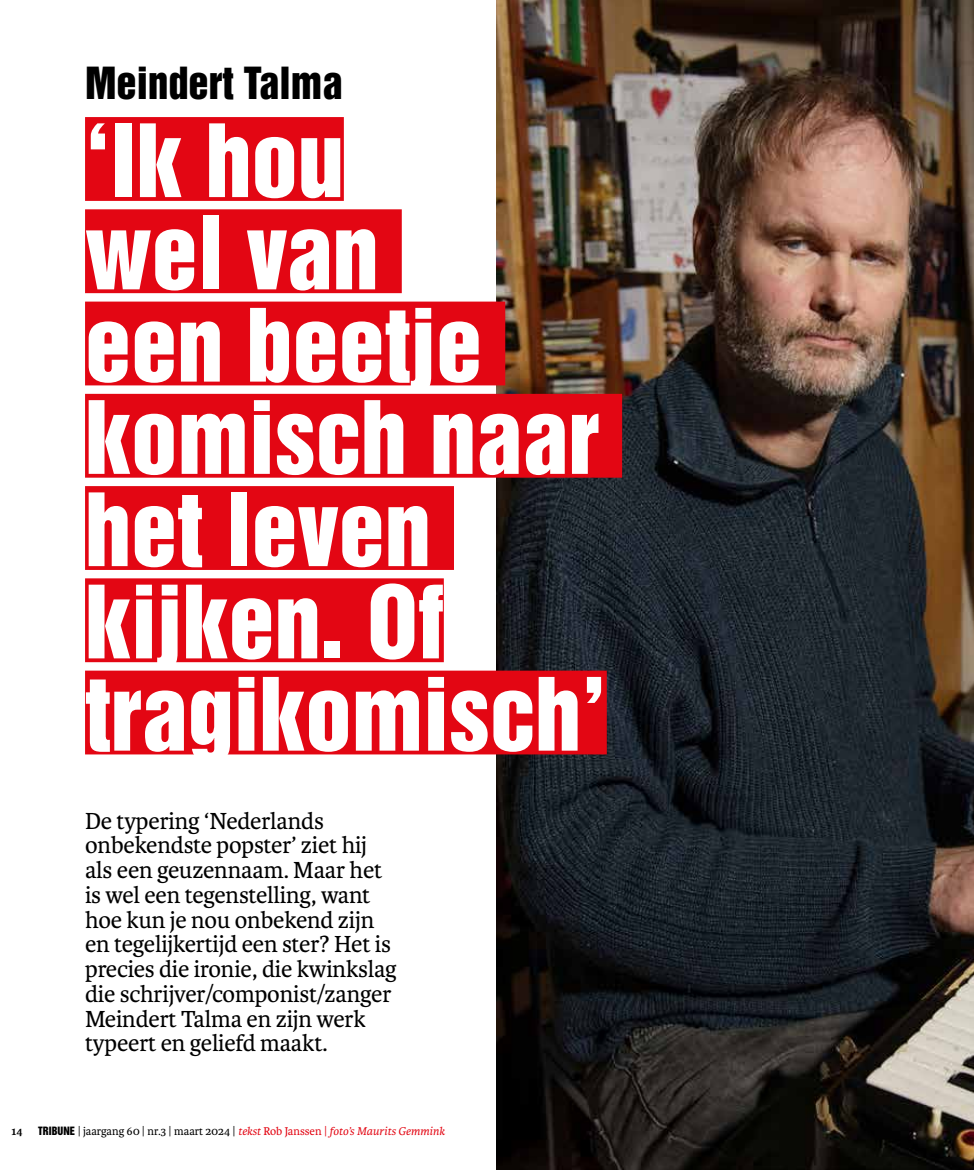
<style>
.page{position:relative;width:974px;height:1170px;background:#fff}
.page>*{position:absolute;margin:0;border:0;box-sizing:border-box;transform-origin:0 0}
.t1{font:92.25px/92.2px "Helvetica Inserat LT Std";color:#fff}
.t2{font:40.5px "Helvetica Inserat LT Std";color:#000}
.t3{font:24.75px/24.8px "Karmina";letter-spacing:-.01em;color:#000}
.t4{font:12px "Karmina";color:#000}
.t5{font:700 12px "Karmina";color:#000}
.s1{font-family:"Helvetica Inserat LT Std";font-size:10.5px}
.s2{font-style:italic;color:#e30613}
.s3{color:#e30613}
</style>
<div class="page">
<img style="left:496px;top:0;width:478px;height:1169px">
<div style="left:85px;top:117px;width:259px;height:84px;background:#e30613"></div>
<div style="left:85px;top:209px;width:317px;height:84px;background:#e30613"></div>
<div style="left:85px;top:301px;width:420px;height:84px;background:#e30613"></div>
<div style="left:85px;top:394px;width:537px;height:83px;background:#e30613"></div>
<div style="left:85px;top:486px;width:369px;height:84px;background:#e30613"></div>
<div style="left:85px;top:578px;width:359px;height:84px;background:#e30613"></div>
<div style="left:85px;top:670px;width:522px;height:84px;background:#e30613"></div>
<h2 class="t2" style="left:85px;top:58px;width:259px">Meindert Talma</h2>
<h1 class="t1" style="left:85px;top:117px;width:523px">‘Ik hou<br>wel van<br>een beetje komisch naar het leven kijken. Of tragikomisch’</h1>
<p class="t3" style="left:85px;top:808px;width:313px">De typering ‘Nederlands onbekendste popster’ ziet hij als een geuzennaam. Maar het is wel een tegenstelling, want hoe kun je nou onbekend zijn en tegelijkertijd een ster? Het is precies die ironie, die kwinkslag die schrijver/componist/zanger<br>Meindert Talma en zijn werk typeert en geliefd maakt.</p>
<p class="t5" style="left:11px;top:1123px;width:13px">14</p>
<p class="t4" style="left:38px;top:1123px;width:408px"><span class="s1">TRIBUNE</span> | jaargang 60 | nr.3 | maart 2024 | <span class="s2">tekst</span> <span class="s3">Rob Janssen |</span> <span class="s2">foto’s Maurits Gemmink</span></p>
</div>
